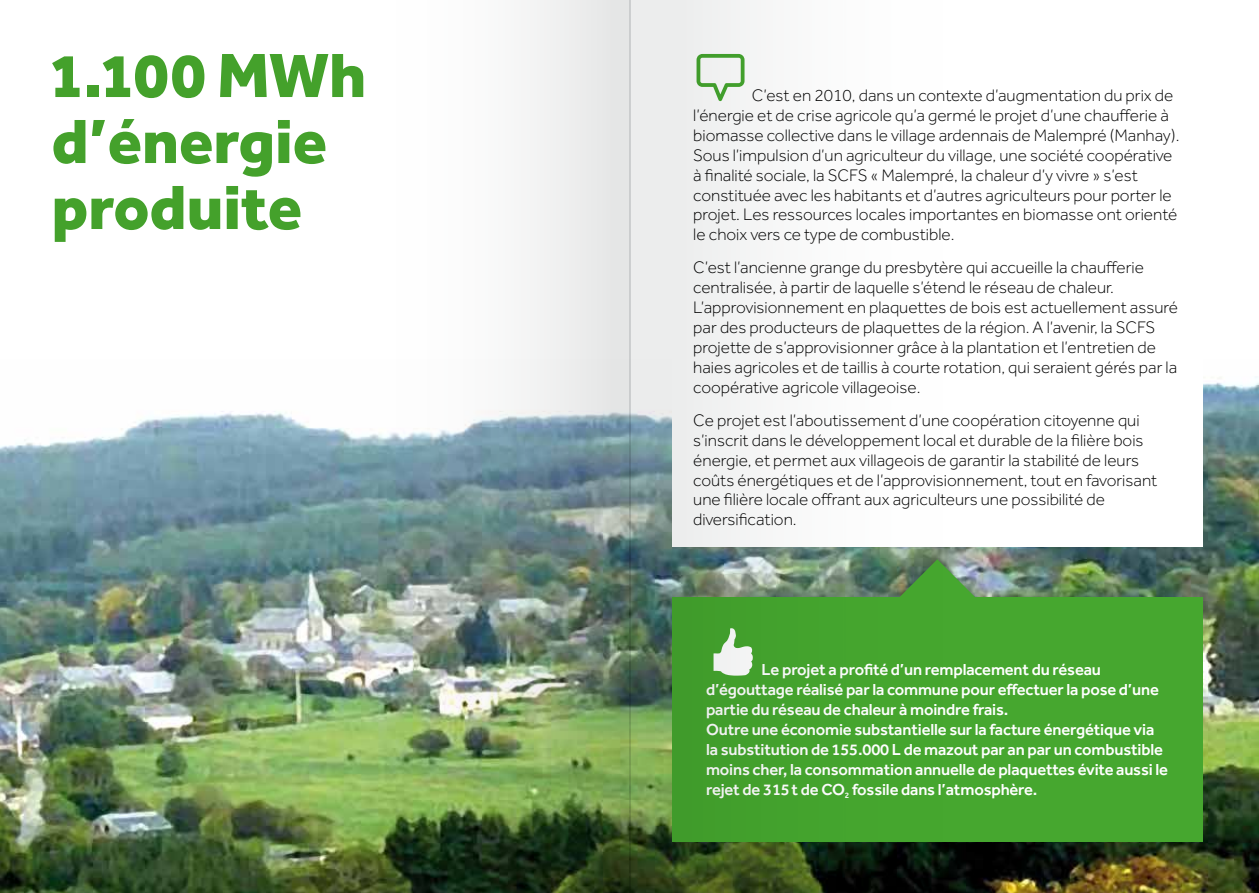
<style>
.page{position:relative;width:1259px;height:893px;background:#fff}
.page>*{position:absolute;margin:0;border:0;box-sizing:border-box;transform-origin:0 0}
.t1{font:800 64.5px/66px "Effra";color:#44a12b}
.t2{font:300 17.25px/20px "Effra";color:#000}
.t3{font:500 16.5px/20px "Effra";letter-spacing:-.01em;color:#fff}
</style>
<div class="page">
<img style="left:0;top:377px;width:1259px;height:516px">
<div style="left:672px;top:22px;width:530px;height:524px;background:#fff"></div>
<div style="left:672px;top:597px;width:530px;height:245px;background:#46a72f"></div>
<svg style="left:961px;top:559px;width:26px;height:38px"></svg>
<img style="left:381px;top:0;width:248px;height:893px">
<svg style="left:629px;top:0;width:332px;height:893px"></svg>
<hr style="left:630px;top:0;width:1px;height:893px;background:#d1d2d4">
<div style="left:696px;top:54px;width:48px;height:47px;background:#f1f1f1"></div>
<svg style="left:713px;top:628px;width:40px;height:48px"></svg>
<h1 class="t1" style="left:52px;top:41px;width:316px">1.100 MWh d’énergie produite</h1>
<p class="t2" style="left:693px;top:85px;width:488px;text-indent:59px">C’est en 2010, dans un contexte d’augmentation du prix de l’énergie et de crise agricole qu’a germé le projet d’une chaufferie à biomasse collective dans le village ardennais de Malempré (Manhay).<br>Sous l’impulsion d’un agriculteur du village, une société coopérative à finalité sociale, la SCFS « Malempré, la chaleur d’y vivre » s’est constituée avec les habitants et d’autres agriculteurs pour porter le projet. Les ressources locales importantes en biomasse ont orienté le choix vers ce type de combustible.</p>
<p class="t2" style="left:693px;top:257px;width:486px">C’est l’ancienne grange du presbytère qui accueille la chaufferie centralisée, à partir de laquelle s’étend le réseau de chaleur.<br>L’approvisionnement en plaquettes de bois est actuellement assuré par des producteurs de plaquettes de la région. A l’avenir, la SCFS projette de s’approvisionner grâce à la plantation et l’entretien de haies agricoles et de taillis à courte rotation, qui seraient gérés par la coopérative agricole villageoise.</p>
<p class="t2" style="left:693px;top:410px;width:465px">Ce projet est l’aboutissement d’une coopération citoyenne qui s’inscrit dans le développement local et durable de la filière bois énergie, et permet aux villageois de garantir la stabilité de leurs coûts énergétiques et de l’approvisionnement, tout en favorisant une filière locale offrant aux agriculteurs une possibilité de diversification.</p>
<p class="t3" style="left:706px;top:659px;width:463px;text-indent:56px">Le projet a profité d’un remplacement du réseau d’égouttage réalisé par la commune pour effectuer la pose d’une partie du réseau de chaleur à moindre frais.<br>Outre une économie substantielle sur la facture énergétique via la substitution de 155.000 L de mazout par an par un combustible moins cher, la consommation annuelle de plaquettes évite aussi le rejet de 315t de CO<sub>2</sub> fossile dans l’atmosphère.</p>
</div>
